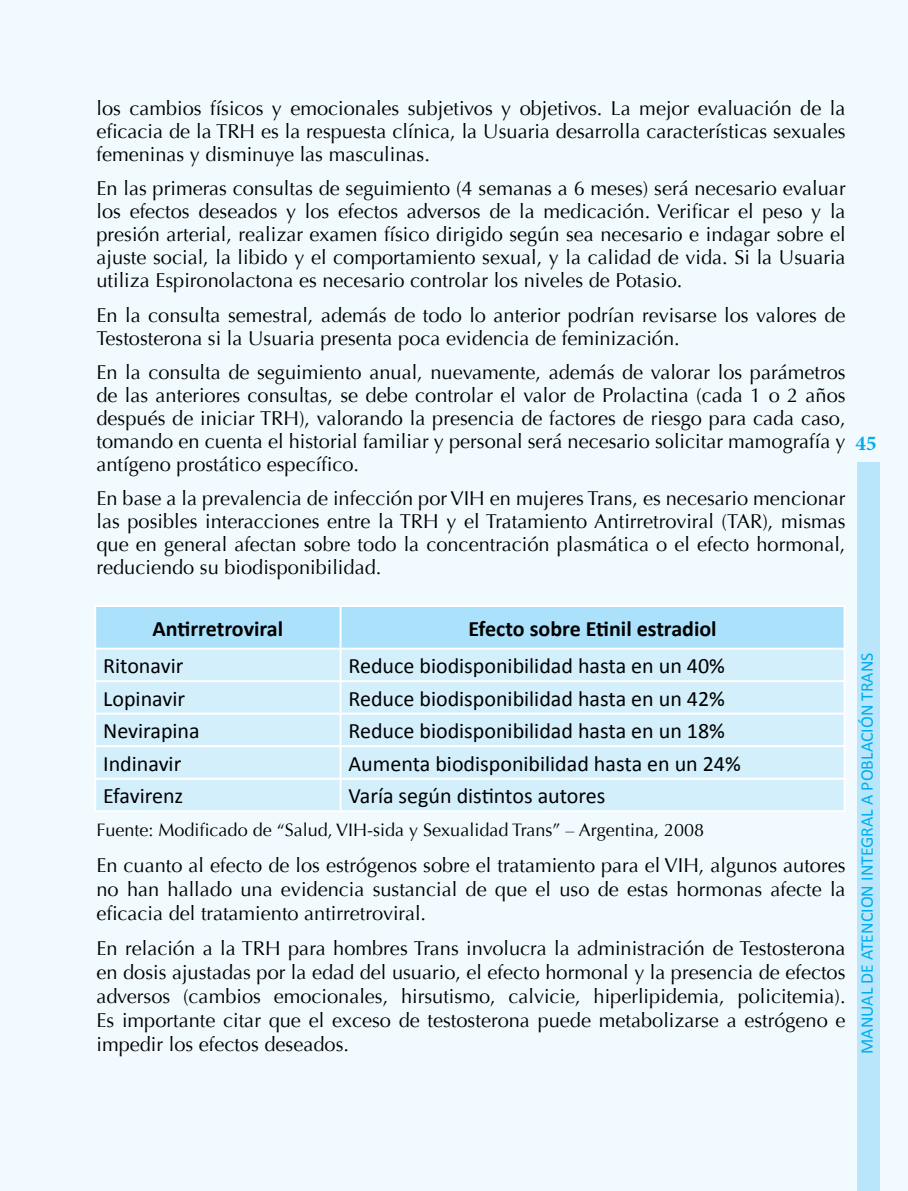
<style>
.page{position:relative;width:908px;height:1191px;background:#fff}
.page>*{position:absolute;margin:0;border:0;box-sizing:border-box;transform-origin:0 0}
.t1{font:22px "Calibri";color:#000}
.t2{font:700 22px "Calibri";color:#000}
.t3{font:700 21px "Minion Pro";color:#00aeef}
.t4{font:20px/23px "Optima";color:#000;text-align:justify}
.t5{font:18px "Optima";color:#000}
.t6{font:17.8px "Calibri";color:#00aeef}
</style>
<div class="page">
<div style="left:0;top:0;width:907px;height:1191px;background:#f1fafe"></div>
<div style="left:856px;top:462px;width:23px;height:729px;background:#b9e6fa"></div>
<div style="left:96px;top:607px;width:747px;height:40px;background:#abe1fa"></div>
<div style="left:96px;top:650px;width:747px;height:160px;background:#d4effc"></div>
<hr style="left:94px;top:605px;width:246px;height:2px;background:#fff">
<hr style="left:94px;top:607px;width:2px;height:40px;background:#fff">
<hr style="left:340px;top:605px;width:505px;height:2px;background:#fff">
<hr style="left:339px;top:607px;width:2px;height:40px;background:#fff">
<hr style="left:843px;top:607px;width:2px;height:40px;background:#fff">
<hr style="left:94px;top:649px;width:2px;height:31px;background:#fff">
<hr style="left:339px;top:649px;width:2px;height:31px;background:#fff">
<hr style="left:843px;top:649px;width:2px;height:31px;background:#fff">
<hr style="left:94px;top:680px;width:246px;height:2px;background:#fff">
<hr style="left:94px;top:682px;width:2px;height:30px;background:#fff">
<hr style="left:340px;top:680px;width:505px;height:2px;background:#fff">
<hr style="left:339px;top:682px;width:2px;height:30px;background:#fff">
<hr style="left:843px;top:682px;width:2px;height:30px;background:#fff">
<hr style="left:94px;top:712px;width:246px;height:2px;background:#fff">
<hr style="left:94px;top:714px;width:2px;height:31px;background:#fff">
<hr style="left:340px;top:712px;width:505px;height:2px;background:#fff">
<hr style="left:339px;top:714px;width:2px;height:31px;background:#fff">
<hr style="left:843px;top:714px;width:2px;height:31px;background:#fff">
<hr style="left:94px;top:745px;width:246px;height:2px;background:#fff">
<hr style="left:94px;top:747px;width:2px;height:30px;background:#fff">
<hr style="left:340px;top:745px;width:505px;height:2px;background:#fff">
<hr style="left:339px;top:747px;width:2px;height:30px;background:#fff">
<hr style="left:843px;top:747px;width:2px;height:30px;background:#fff">
<hr style="left:94px;top:777px;width:246px;height:2px;background:#fff">
<hr style="left:94px;top:779px;width:2px;height:31px;background:#fff">
<hr style="left:340px;top:777px;width:505px;height:2px;background:#fff">
<hr style="left:339px;top:779px;width:2px;height:31px;background:#fff">
<hr style="left:843px;top:779px;width:2px;height:31px;background:#fff">
<hr style="left:94px;top:647px;width:246px;height:2px;background:#fff">
<hr style="left:340px;top:647px;width:505px;height:2px;background:#fff">
<hr style="left:94px;top:810px;width:246px;height:2px;background:#fff">
<hr style="left:340px;top:810px;width:505px;height:2px;background:#fff">
<p class="t4" style="left:96px;top:97px;width:750px">los cambios físicos y emocionales subjetivos y objetivos. La mejor evaluación de la eficacia de la TRH es la respuesta clínica, la Usuaria desarrolla características sexuales femeninas y disminuye las masculinas.</p>
<p class="t4" style="left:96px;top:177px;width:750px">En las primeras consultas de seguimiento (4 semanas a 6 meses) será necesario evaluar los efectos deseados y los efectos adversos de la medicación. Verificar el peso y la presión arterial, realizar examen físico dirigido según sea necesario e indagar sobre el ajuste social, la libido y el comportamiento sexual, y la calidad de vida. Si la Usuaria utiliza Espironolactona es necesario controlar los niveles de Potasio.</p>
<p class="t4" style="left:96px;top:303px;width:750px">En la consulta semestral, además de todo lo anterior podrían revisarse los valores de<br>Testosterona si la Usuaria presenta poca evidencia de feminización.</p>
<p class="t4" style="left:96px;top:361px;width:750px">En la consulta de seguimiento anual, nuevamente, además de valorar los parámetros de las anteriores consultas, se debe controlar el valor de Prolactina (cada 1 o 2 años después de iniciar TRH), valorando la presencia de factores de riesgo para cada caso, tomando en cuenta el historial familiar y personal será necesario solicitar mamografía y antígeno prostático específico.</p>
<p class="t4" style="left:96px;top:487px;width:750px">En base a la prevalencia de infección por VIH en mujeres Trans, es necesario mencionar las posibles interacciones entre la TRH y el Tratamiento Antirretroviral (TAR), mismas que en general afectan sobre todo la concentración plasmática o el efecto hormonal, reduciendo su biodisponibilidad.</p>
<p class="t3" style="left:855px;top:429px;width:23px">45</p>
<p class="t2" style="left:152px;top:614px;width:132px">Antirretroviral</p>
<p class="t2" style="left:468px;top:614px;width:250px">Efecto sobre Etinil estradiol</p>
<p class="t1" style="left:103px;top:652px;width:82px">Ritonavir</p>
<p class="t1" style="left:348px;top:652px;width:378px">Reduce biodisponibilidad hasta en un 40%</p>
<p class="t1" style="left:103px;top:684px;width:83px">Lopinavir</p>
<p class="t1" style="left:348px;top:684px;width:378px">Reduce biodisponibilidad hasta en un 42%</p>
<p class="t1" style="left:103px;top:717px;width:98px">Nevirapina</p>
<p class="t1" style="left:348px;top:717px;width:378px">Reduce biodisponibilidad hasta en un 18%</p>
<p class="t1" style="left:103px;top:749px;width:80px">Indinavir</p>
<p class="t1" style="left:348px;top:749px;width:393px">Aumenta biodisponibilidad hasta en un 24%</p>
<p class="t1" style="left:103px;top:782px;width:82px">Efavirenz</p>
<p class="t1" style="left:348px;top:782px;width:258px">Varía según distintos autores</p>
<p class="t5" style="left:96px;top:819px;width:609px">Fuente: Modificado de “Salud, VIH-sida y Sexualidad Trans” – Argentina, 2008</p>
<p class="t4" style="left:96px;top:853px;width:750px;line-height:24px">En cuanto al efecto de los estrógenos sobre el tratamiento para el VIH, algunos autores no han hallado una evidencia sustancial de que el uso de estas hormonas afecte la eficacia del tratamiento antirretroviral.</p>
<p class="t4" style="left:96px;top:936px;width:750px;line-height:24px">En relación a la TRH para hombres Trans involucra la administración de Testosterona en dosis ajustadas por la edad del usuario, el efecto hormonal y la presencia de efectos adversos (cambios emocionales, hirsutismo, calvicie, hiperlipidemia, policitemia).<br>Es importante citar que el exceso de testosterona puede metabolizarse a estrógeno e impedir los efectos deseados.</p>
<p class="t6" style="left:855px;top:1053px;width:403px;rotate:-90deg">MANUAL DE ATENCION INTEGRAL A POBLACIÓN TRANS</p>
</div>
